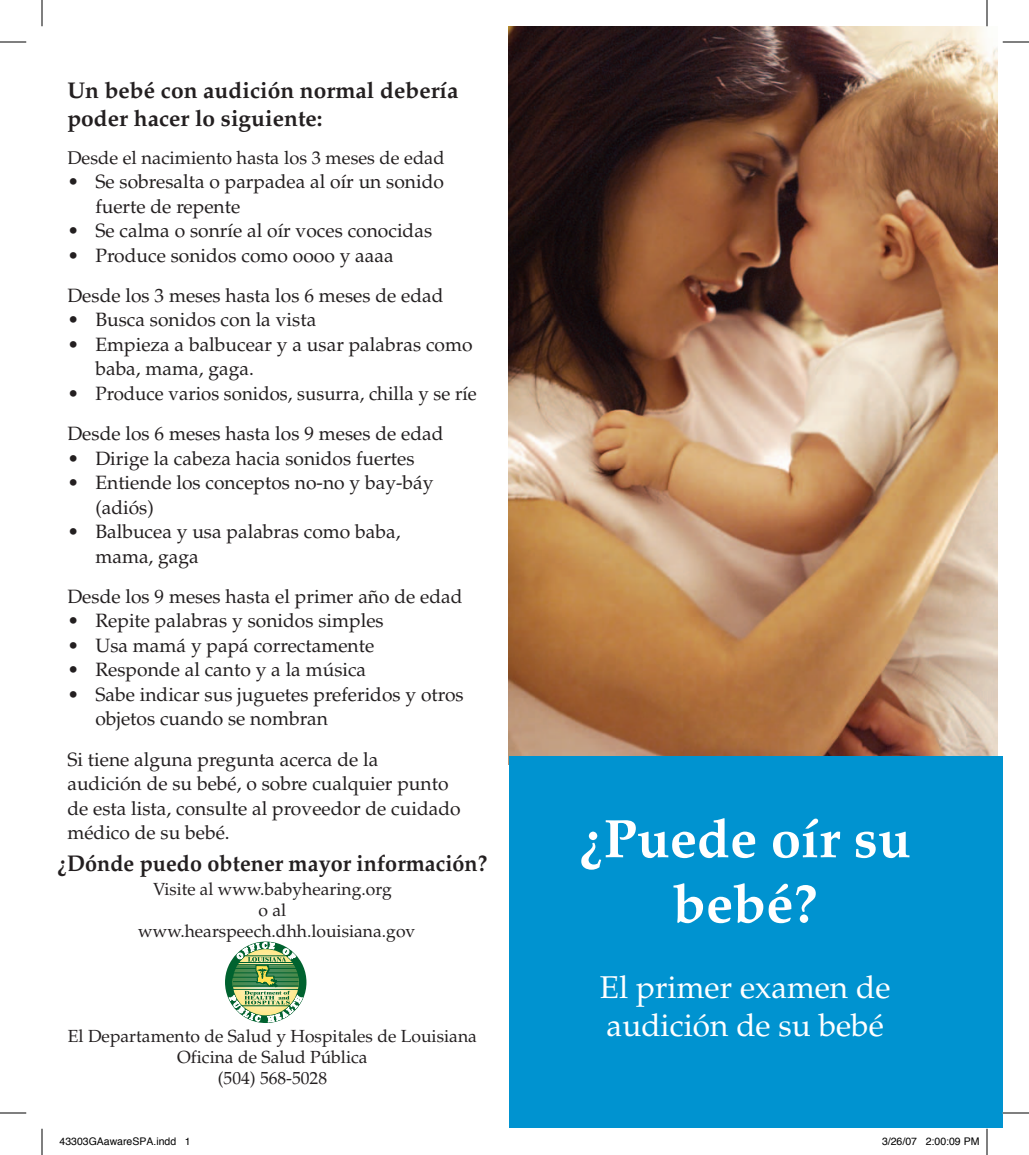
<style>
.page{position:relative;width:1029px;height:1155px;background:#fff}
.page>*{position:absolute;margin:0;border:0;box-sizing:border-box;transform-origin:0 0}
.t1{font:700 54.25px/65.1px "Palatino";color:#fff;text-align:center}
.t2{font:31.5px/37.8px "Palatino";color:#fff}
.t3{font:700 22.75px/27.3px "Palatino";color:#231f20}
.t4{font:700 22.75px "Palatino";color:#231f20;scale:.95 1}
.t5{font:19.25px/24.5px "Palatino";color:#231f20}
.t6{font:18.38px "Palatino";color:#231f20}
.t7{font:17.5px/21px "Palatino";color:#231f20;text-align:center}
.t8{font:10.5px "Helvetica";color:#000}
</style>
<div class="page">
<img style="left:509px;top:26px;width:488px;height:731px">
<div style="left:509px;top:757px;width:494px;height:371px;background:#0093d0"></div>
<svg style="left:225px;top:941px;width:81px;height:82px"></svg>
<svg style="left:0;top:42px;width:26px;height:1px"></svg>
<svg style="left:1003px;top:42px;width:26px;height:1px"></svg>
<svg style="left:0;top:1113px;width:26px;height:1px"></svg>
<svg style="left:1003px;top:1113px;width:26px;height:1px"></svg>
<svg style="left:42px;top:0;width:1px;height:26px"></svg>
<svg style="left:42px;top:1129px;width:1px;height:26px"></svg>
<svg style="left:987px;top:0;width:1px;height:26px"></svg>
<svg style="left:987px;top:1129px;width:1px;height:26px"></svg>
<p class="t3" style="left:67px;top:77px;width:393px">Un bebé con audición normal debería poder hacer lo siguiente:</p>
<p class="t6" style="left:67px;top:147px;width:379px">Desde el nacimiento hasta los 3 meses de edad</p>
<p class="t5" style="left:95px;top:170px;width:350px;text-indent:-28px">• Se sobresalta o parpadea al oír un sonido fuerte de repente</p>
<p class="t5" style="left:67px;top:219px;width:366px">• Se calma o sonríe al oír voces conocidas</p>
<p class="t5" style="left:67px;top:235px;width:378px;line-height:40.2px">• Produce sonidos como oooo y aaaa<br>Desde los 3 meses hasta los 6 meses de edad</p>
<p class="t5" style="left:67px;top:308px;width:250px">• Busca sonidos con la vista</p>
<p class="t5" style="left:95px;top:332px;width:379px;text-indent:-28px">• Empieza a balbucear y a usar palabras como baba, mama, gaga.</p>
<p class="t5" style="left:67px;top:373px;width:411px;line-height:40.2px">• Produce varios sonidos, susurra, chilla y se ríe<br>Desde los 6 meses hasta los 9 meses de edad</p>
<p class="t5" style="left:67px;top:446px;width:349px">• Dirige la cabeza hacia sonidos fuertes</p>
<p class="t5" style="left:95px;top:471px;width:340px;text-indent:-28px">• Entiende los conceptos no-no y bay-báy (adiós)</p>
<p class="t5" style="left:95px;top:520px;width:307px;text-indent:-28px">• Balbucea y usa palabras como baba, mama, gaga</p>
<p class="t5" style="left:67px;top:584px;width:397px">Desde los 9 meses hasta el primer año de edad</p>
<p class="t5" style="left:67px;top:609px;width:318px">• Repite palabras y sonidos simples</p>
<p class="t5" style="left:67px;top:633px;width:308px">• Usa mamá y papá correctamente</p>
<p class="t5" style="left:67px;top:658px;width:300px">• Responde al canto y a la música</p>
<p class="t5" style="left:95px;top:682px;width:370px;text-indent:-28px">• Sabe indicar sus juguetes preferidos y otros objetos cuando se nombran</p>
<p class="t5" style="left:67px;top:747px;width:395px">Si tiene alguna pregunta acerca de la<br>audición de su bebé, o sobre cualquier punto de esta lista, consulte al proveedor de cuidado médico de su bebé.</p>
<p class="t4" style="left:58px;top:850px;width:454px">¿Dónde puedo obtener mayor información?</p>
<p class="t7" style="left:138px;top:879px;width:279px">Visite al www.babyhearing.org<br>o al www.hearspeech.dhh.louisiana.gov</p>
<p class="t7" style="left:68px;top:1026px;width:410px">El Departamento de Salud y Hospitales de Louisiana<br>Oficina de Salud Pública<br>(504) 568-5028</p>
<h1 class="t1" style="left:580px;top:807px;width:333px">¿Puede oír su bebé?</h1>
<h2 class="t2" style="left:600px;top:969px;width:292px">El primer examen de audición de su bebé</h2>
<p class="t8" style="left:60px;top:1132px;width:133px">43303GAawareSPA.indd 1</p>
<p class="t8" style="left:882px;top:1132px;width:99px">3/26/07 2:00:09 PM</p>
</div>
